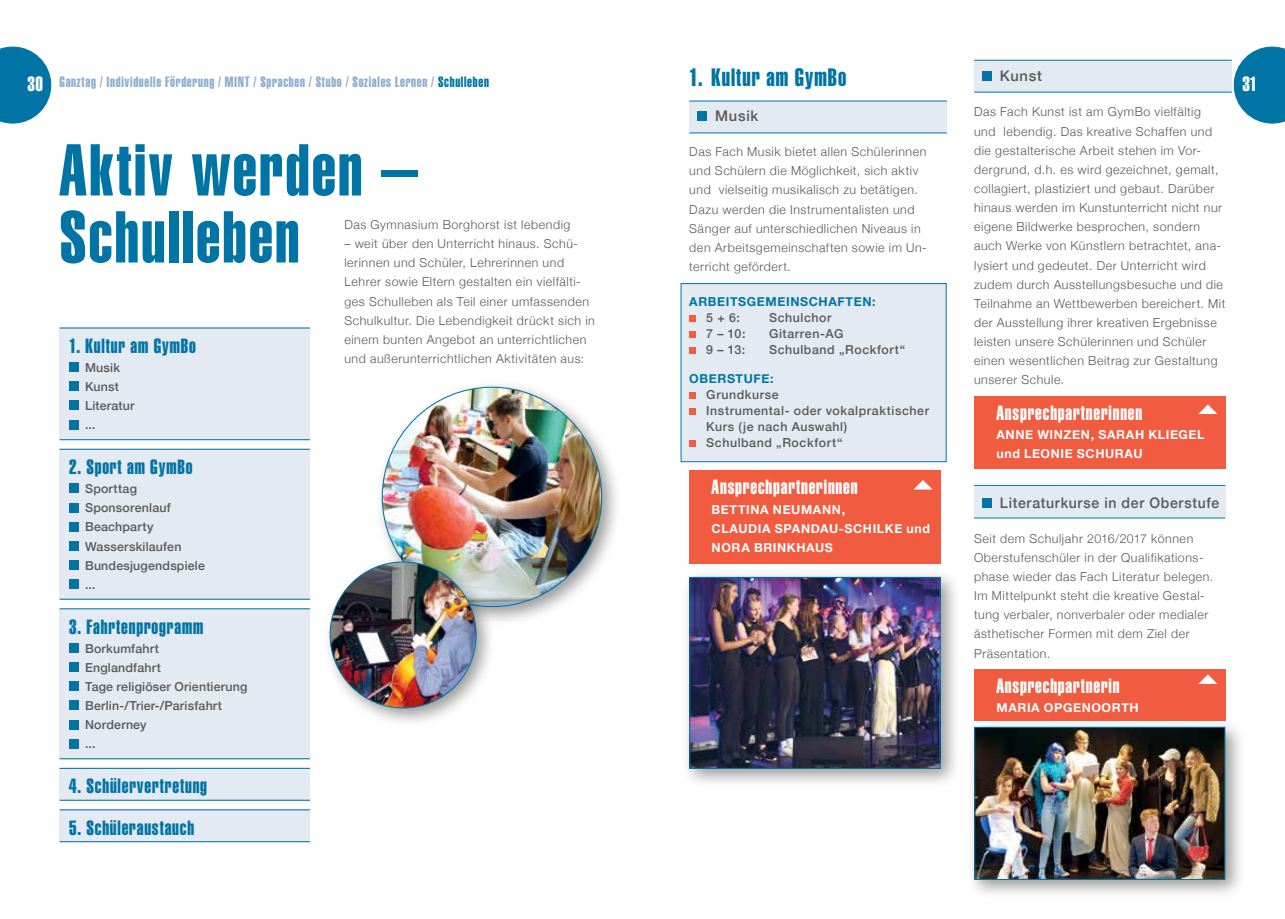
<style>
.page{position:relative;width:1285px;height:919px;background:#fff}
.page>*{position:absolute;margin:0;border:0;box-sizing:border-box;transform-origin:0 0}
.t1{font:72px/66.9px "Helvetica Extra Compressed";letter-spacing:.035em;color:#0074a4}
.t2{font:24.75px "Helvetica Extra Compressed";letter-spacing:.045em;color:#0074a4}
.t3{font:20.25px "Helvetica Extra Compressed";letter-spacing:.04em;color:#0074a4}
.t4{font:20.25px "Helvetica Extra Compressed";letter-spacing:.04em;color:#fff}
.t5{font:14.7px "Helvetica Extra Compressed";letter-spacing:.05em;color:#8cafd0}
.t6{font:500 14.7px "Helvetica Neue";letter-spacing:.05em;color:#58595b;scale:.96 1}
.t7{font:500 14.7px "Helvetica Neue";letter-spacing:.05em;color:#58595b}
.t8{font:300 12.3px/19.2px "Helvetica Neue";letter-spacing:.045em;color:#58595b}
.t9{font:500 12.3px/19.2px "Helvetica Neue";letter-spacing:.02em;color:#58595b}
.t10{font:500 12.3px/15.9px "Helvetica Neue";letter-spacing:.045em;color:#58595b}
.t11{font:700 12.3px/19.2px "Helvetica Neue";letter-spacing:.05em;color:#fff}
.t12{font:700 12.3px "Helvetica Neue";letter-spacing:.05em;color:#0074a4}
.t13{font:500 12.3px "Helvetica Neue";letter-spacing:.05em;color:#58595b}
.s1{color:#0074a4}
</style>
<div class="page">
<svg style="left:1233px;top:47px;width:51px;height:76px"></svg>
<svg style="left:0;top:47px;width:51px;height:76px;background:#2789b1"></svg>
<div style="left:374px;top:379px;width:248px;height:248px;background:#000;opacity:.4"></div>
<img style="left:382px;top:387px;width:219px;height:219px">
<div style="left:60px;top:328px;width:250px;height:110px;background:#e4eaf2"></div>
<div style="left:60px;top:768px;width:250px;height:31px;background:#e4eaf2"></div>
<div style="left:60px;top:809px;width:250px;height:32px;background:#e4eaf2"></div>
<div style="left:60px;top:449px;width:250px;height:150px;background:#e4eaf2"></div>
<div style="left:60px;top:608px;width:250px;height:150px;background:#e4eaf2"></div>
<div style="left:69px;top:362px;width:10px;height:10px;background:#0074a4"></div>
<div style="left:69px;top:381px;width:10px;height:10px;background:#0074a4"></div>
<div style="left:69px;top:400px;width:10px;height:10px;background:#0074a4"></div>
<div style="left:69px;top:420px;width:10px;height:9px;background:#0074a4"></div>
<div style="left:69px;top:483px;width:10px;height:10px;background:#0074a4"></div>
<div style="left:69px;top:502px;width:10px;height:10px;background:#0074a4"></div>
<div style="left:69px;top:522px;width:10px;height:9px;background:#0074a4"></div>
<div style="left:69px;top:541px;width:10px;height:9px;background:#0074a4"></div>
<div style="left:69px;top:560px;width:10px;height:9px;background:#0074a4"></div>
<div style="left:69px;top:579px;width:10px;height:10px;background:#0074a4"></div>
<div style="left:69px;top:643px;width:10px;height:9px;background:#0074a4"></div>
<div style="left:69px;top:662px;width:10px;height:9px;background:#0074a4"></div>
<div style="left:69px;top:681px;width:10px;height:10px;background:#0074a4"></div>
<div style="left:69px;top:700px;width:10px;height:10px;background:#0074a4"></div>
<div style="left:69px;top:719px;width:10px;height:10px;background:#0074a4"></div>
<div style="left:69px;top:738px;width:10px;height:10px;background:#0074a4"></div>
<hr style="left:60px;top:327px;width:250px;height:1px;background:#0074a4">
<hr style="left:60px;top:767px;width:250px;height:1px;background:#0074a4">
<hr style="left:60px;top:809px;width:250px;height:1px;background:#0074a4">
<hr style="left:60px;top:448px;width:250px;height:2px;background:#0074a4">
<hr style="left:60px;top:608px;width:250px;height:1px;background:#0074a4">
<hr style="left:60px;top:439px;width:250px;height:1px;background:#0074a4">
<hr style="left:60px;top:799px;width:250px;height:1px;background:#0074a4">
<hr style="left:60px;top:841px;width:250px;height:1px;background:#0074a4">
<hr style="left:60px;top:598px;width:250px;height:1px;background:#0074a4">
<hr style="left:60px;top:758px;width:250px;height:1px;background:#0074a4">
<div style="left:322px;top:553px;width:175px;height:175px;background:#000;opacity:.4"></div>
<img style="left:330px;top:562px;width:146px;height:146px;border-radius:73px">
<div style="left:973px;top:486px;width:251px;height:31px;background:#e4eaf2"></div>
<hr style="left:973px;top:517px;width:251px;height:1px;background:#0074a4">
<hr style="left:973px;top:485px;width:251px;height:1px;background:#0074a4">
<div style="left:689px;top:101px;width:257px;height:32px;background:#e4eaf2"></div>
<hr style="left:689px;top:101px;width:257px;height:1px;background:#0074a4">
<hr style="left:689px;top:132px;width:257px;height:1px;background:#0074a4">
<div style="left:973px;top:60px;width:258px;height:32px;background:#e4eaf2"></div>
<hr style="left:973px;top:60px;width:258px;height:1px;background:#0074a4">
<hr style="left:973px;top:92px;width:258px;height:1px;background:#0074a4">
<div style="left:680px;top:283px;width:266px;height:179px;background:#e4eaf2;border:1px solid #0074a4"></div>
<div style="left:973px;top:396px;width:251px;height:73px;background:#f15b40"></div>
<div style="left:973px;top:669px;width:251px;height:51px;background:#f15b40"></div>
<div style="left:689px;top:470px;width:251px;height:94px;background:#f15b40"></div>
<div style="left:697px;top:111px;width:10px;height:10px;background:#0074a4"></div>
<svg style="left:689px;top:316px;width:6px;height:6px"></svg>
<div style="left:689px;top:331px;width:6px;height:7px;background:#f15b40"></div>
<div style="left:689px;top:347px;width:6px;height:7px;background:#f15b40"></div>
<svg style="left:689px;top:392px;width:6px;height:6px"></svg>
<svg style="left:689px;top:408px;width:6px;height:6px"></svg>
<svg style="left:689px;top:440px;width:6px;height:6px"></svg>
<div style="left:982px;top:72px;width:9px;height:9px;background:#0074a4"></div>
<div style="left:982px;top:498px;width:9px;height:9px;background:#0074a4"></div>
<svg style="left:914px;top:480px;width:18px;height:9px"></svg>
<svg style="left:1198px;top:404px;width:19px;height:10px"></svg>
<svg style="left:1198px;top:674px;width:19px;height:10px"></svg>
<div style="left:965px;top:718px;width:280px;height:181px;background:#000;opacity:.4"></div>
<img style="left:975px;top:728px;width:248px;height:149px">
<div style="left:973px;top:726px;width:252px;height:153px;border:1px solid #0074a4"></div>
<div style="left:681px;top:568px;width:279px;height:221px;background:#000;opacity:.4"></div>
<img style="left:691px;top:579px;width:247px;height:187px">
<div style="left:689px;top:577px;width:251px;height:191px;border:1px solid #0074a4"></div>
<h2 class="t2" style="left:689px;top:62px;width:158px">1. Kultur am GymBo</h2>
<p class="t7" style="left:715px;top:104px;width:45px">Musik</p>
<p class="t8" style="left:689px;top:141px;width:239px">Das Fach Musik bietet allen Schülerinnen und Schülern die Möglichkeit, sich aktiv und vielseitig musikalisch zu betätigen.<br>Dazu werden die Instrumentalisten und Sänger auf unterschiedlichen Niveaus in den Arbeitsgemeinschaften sowie im Un&shy;terricht gefördert.</p>
<p class="t12" style="left:689px;top:292px;width:188px">ARBEITSGEMEINSCHAFTEN:</p>
<p class="t9" style="left:706px;top:307px;width:35px">5 + 6:</p>
<p class="t10" style="left:769px;top:309px;width:64px">Schulchor</p>
<p class="t9" style="left:706px;top:323px;width:41px">7 – 10:</p>
<p class="t13" style="left:769px;top:324px;width:76px">Gitarren-AG</p>
<p class="t9" style="left:706px;top:339px;width:41px">9 – 13:</p>
<p class="t10" style="left:769px;top:340px;width:138px">Schulband „Rockfort“</p>
<p class="t12" style="left:689px;top:368px;width:47px">OBERSTU</p>
<p class="t12" style="left:753px;top:368px;width:21px">FE:</p>
<p class="t10" style="left:706px;top:385px;width:224px">Grundkurse<br>Instrumental- oder vokalpraktischer<br>Kurs (je nach Auswahl)<br>Schulband „Rockfort“</p>
<h3 class="t4" style="left:711px;top:475px;width:147px">Ansprechpartnerinnen</h3>
<p class="t11" style="left:711px;top:500px;width:19px">BETT</p>
<p class="t11" style="left:746px;top:500px;width:100px">INA NEUMANN,</p>
<p class="t11" style="left:711px;top:519px;width:29px">CLAUD</p>
<p class="t11" style="left:757px;top:519px;width:27px">IA SPA</p>
<p class="t11" style="left:800px;top:519px;width:20px">NDAU</p>
<p class="t11" style="left:838px;top:519px;width:93px">-SCHILKE UND</p>
<p class="t11" style="left:711px;top:538px;width:105px">NORA BRINKHAUS</p>
<p class="t7" style="left:999px;top:64px;width:43px">Kunst</p>
<p class="t8" style="left:973px;top:101px;width:253px">Das Fach Kunst ist am GymBo vielfältig und lebendig. Das kreative Schaffen und die gestalterische Arbeit stehen im Vor&shy;dergrund, d.h. es wird gezeichnet, gemalt, collagiert, plastiziert und gebaut. Darüber hinaus werden im Kunstunterricht nicht nur eigene Bildwerke besprochen, sondern auch Werke von Künstlern betrachtet, ana&shy;lysiert und gedeutet. Der Unterricht wird zudem durch Ausstellungsbesuche und die Teilnahme an Wettbewerben bereichert. Mit der Ausstellung ihrer kreativen Ergebnisse leisten unsere Schülerinnen und Schüler einen wesentlichen Beitrag zur Gestaltung unserer Schule.</p>
<h3 class="t4" style="left:996px;top:400px;width:147px">Ansprechpartnerinnen</h3>
<p class="t11" style="left:996px;top:425px;width:210px">ANNE WINZEN, SARAH KLIEGEL<br>UND LEONIE SCHURAU</p>
<p class="t6" style="left:999px;top:490px;width:230px">Literaturkurse in der Oberstufe</p>
<p class="t8" style="left:973px;top:528px;width:241px">Seit dem Schuljahr 2016/2017 können Oberstufenschüler in der Qualifikations&shy;phase wieder das Fach Literatur belegen.<br>Im Mittelpunkt steht die kreative Gestal&shy;tung verbaler, nonverbaler oder medialer ästhetischer Formen mit dem Ziel der Präsentation.</p>
<h3 class="t4" style="left:996px;top:673px;width:125px">Ansprechpartnerin</h3>
<p class="t11" style="left:996px;top:698px;width:144px">MARIA OPGENOORTH</p>
<p class="t5" style="left:60px;top:73px;width:431px">Ganztag / Individuelle Förderung / MINT / Sprachen / Stubo / Soziales Lernen / <span class="s1">Schulleben</span></p>
<h3 class="t4" style="left:28px;top:72px;width:17px">30</h3>
<h3 class="t4" style="left:1241px;top:72px;width:16px">31</h3>
<h1 class="t1" style="left:60px;top:136px;width:359px">Aktiv werden –<br>Schulleben</h1>
<p class="t8" style="left:344px;top:214px;width:227px">Das Gymnasium Borghorst ist lebendig</p>
<p class="t8" style="left:344px;top:233px;width:252px">– weit über den Unterricht hinaus. Schü&shy;lerinnen und Schüler, Lehrerinnen und Lehrer sowie Eltern gestalten ein vielfälti&shy;ges Schulleben als Teil einer umfassenden Schulkultur. Die Lebendigkeit drückt sich in einem bunten Angebot an unterrichtlichen und außerunterrichtlichen Aktivitäten aus:</p>
<h3 class="t3" style="left:69px;top:333px;width:128px">1. Kultur am GymBo</h3>
<p class="t9" style="left:85px;top:357px;width:51px">Musik<br>Kunst<br>Literatur ...</p>
<h3 class="t3" style="left:69px;top:454px;width:125px">2. Sport am GymBo</h3>
<p class="t9" style="left:85px;top:478px;width:121px">Sporttag<br>Sponsorenlauf<br>Beachparty<br>Wasserskilaufen<br>Bundesjugendspiele ...</p>
<h3 class="t3" style="left:69px;top:614px;width:135px">3. Fahrtenprogramm</h3>
<p class="t9" style="left:85px;top:637px;width:164px">Borkumfahrt<br>Englandfahrt<br>Tage religiöser Orientierung<br>Berlin-/Trier-/Parisfahrt<br>Norderney<br>...</p>
<h3 class="t3" style="left:69px;top:773px;width:139px">4. Schülervertretung</h3>
<h3 class="t3" style="left:69px;top:815px;width:126px">5. Schüleraustauch</h3>
</div>
